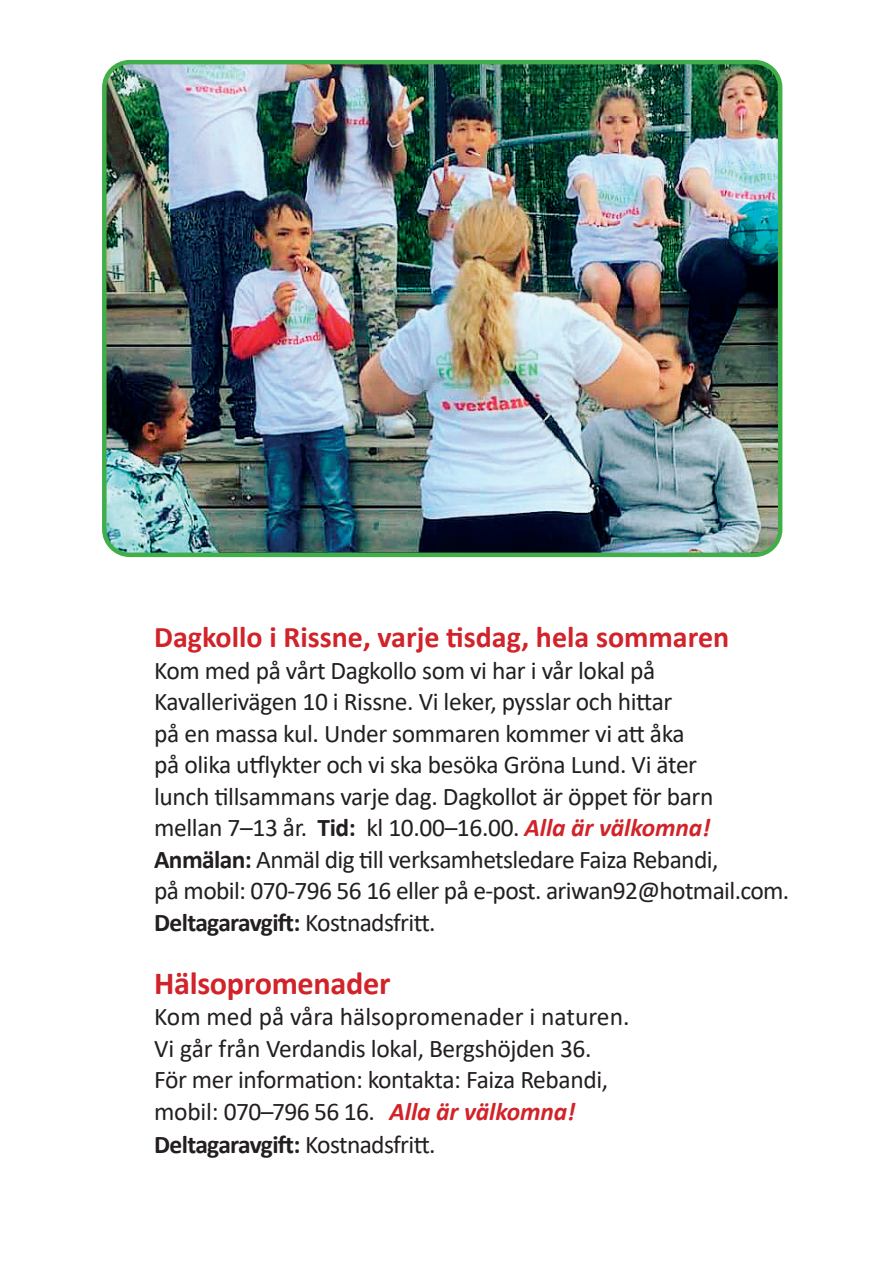
<style>
.page{position:relative;width:893px;height:1263px;background:#fff}
.page>*{position:absolute;margin:0;border:0;box-sizing:border-box;transform-origin:0 0}
.t1{font:700 32.25px "Calibri";letter-spacing:-.01em;color:#d1232a}
.t2{font:700 30px "Calibri";color:#d1232a}
.t3{font:25.5px/31.5px "Calibri";letter-spacing:-.015em;color:#231f20}
.s1{font-weight:700}
.s2{font-weight:700;font-style:italic;color:#d1232a}
</style>
<div class="page">
<img style="left:107px;top:65px;width:670px;height:487px">
<div style="left:102px;top:60px;width:680px;height:497px;border:4px solid #40ae49;border-radius:26px"></div>
<p class="t2" style="left:154px;top:616px;width:577px">Dagkollo i Rissne, varje tisdag, hela sommaren</p>
<p class="t3" style="left:154px;top:654px;width:637px">Kom med på vårt Dagkollo som vi har i vår lokal på Kavallerivägen 10 i Rissne. Vi leker, pysslar och hittar<br>på en massa kul. Under sommaren kommer vi att åka<br>på olika utflykter och vi ska besöka Gröna Lund. Vi äter<br>lunch tillsammans varje dag. Dagkollot är öppet för barn<br>mellan 7–13 år. <span class="s1">Tid:</span> kl 10.00–16.00. <span class="s2">Alla är välkomna!<br></span><span class="s1">Anmälan:</span> Anmäl dig till verksamhetsledare Faiza Rebandi,<br>på mobil: 070-796 56 16 eller på e-post. ariwan92@hotmail.com.<br><span class="s1">Deltagaravgift:</span> Kostnadsfritt.</p>
<p class="t1" style="left:154px;top:960px;width:238px">Hälsopromenader</p>
<p class="t3" style="left:154px;top:1000px;width:477px">Kom med på våra hälsopromenader i naturen.<br>Vi går från Verdandis lokal, Bergshöjden 36.<br>För mer information: kontakta: Faiza Rebandi, mobil: 070–796 56 16. <span class="s2">Alla är välkomna!<br></span><span class="s1">Deltagaravgift:</span> Kostnadsfritt.</p>
</div>
